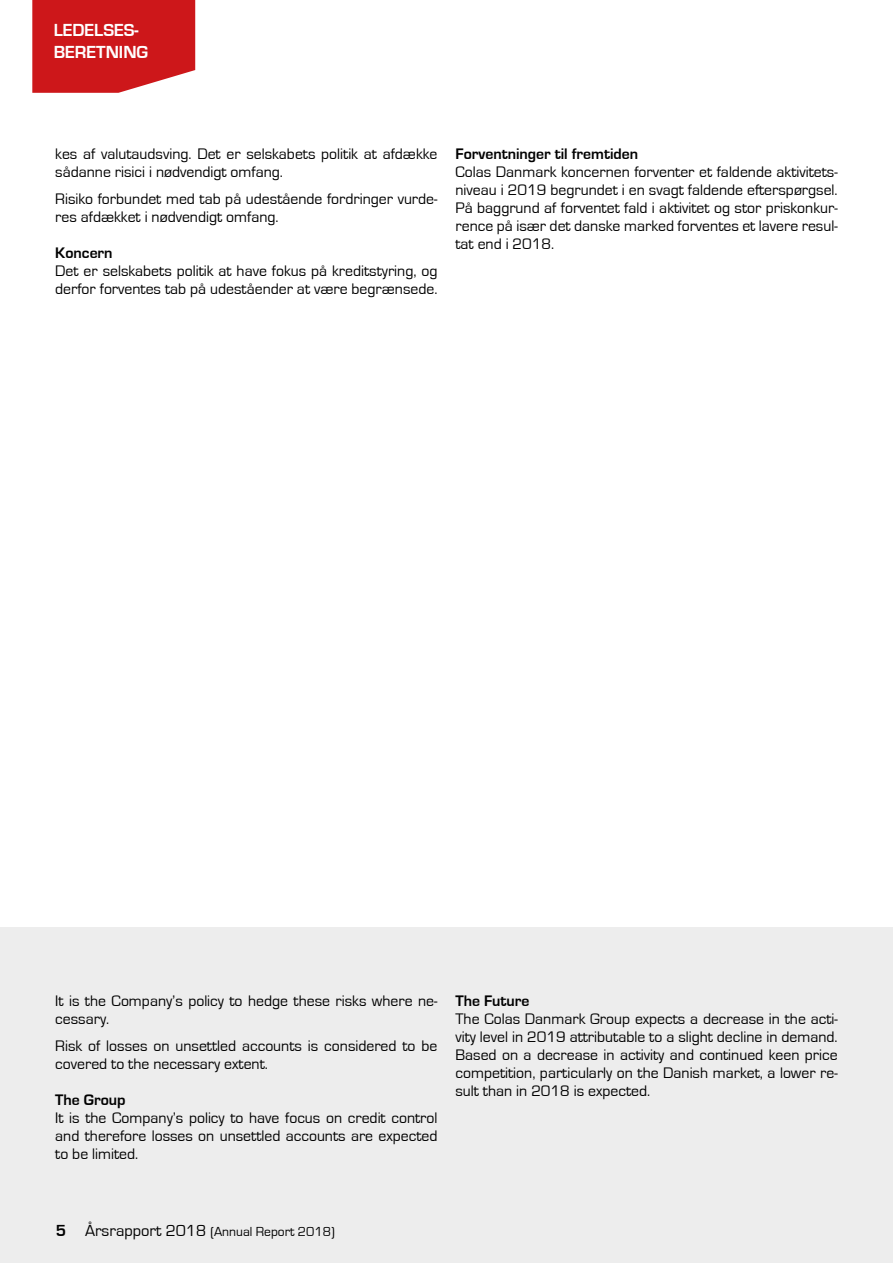
<style>
.page{position:relative;width:893px;height:1263px;background:#fff}
.page>*{position:absolute;margin:0;border:0;box-sizing:border-box;transform-origin:0 0}
.t1{font:700 18px/21.6px "Eurostile";color:#fff}
.t2{font:15.75px/18px "Eurostile";color:#000}
.t3{font:700 15.75px "Eurostile";color:#000}
.t4{font:13.5px "Eurostile";color:#000}
.s1{font-weight:700;font-size:16.5px}
.s2{font-size:16.5px}
</style>
<div class="page">
<div style="left:0;top:676px;width:893px;height:587px;background:#ededed"></div>
<div style="left:0;top:625px;width:893px;height:302px;background:#fff"></div>
<svg style="left:32px;top:0;width:163px;height:93px;background:#d02528"></svg>
<p class="t1" style="left:54px;top:20px;width:96px">LEDELSES-<br>BERETNING</p>
<p class="t2" style="left:55px;top:145px;width:384px">kes af valutaudsving. Det er selskabets politik at afdække sådanne risici i nødvendigt omfang.</p>
<p class="t2" style="left:55px;top:190px;width:384px">Risiko forbundet med tab på udestående fordringer vurde&shy;res afdækket i nødvendigt omfang.</p>
<p class="t3" style="left:55px;top:244px;width:59px">Koncern</p>
<p class="t2" style="left:55px;top:262px;width:384px">Det er selskabets politik at have fokus på kreditstyring, og derfor forventes tab på udeståender at være begrænsede.</p>
<p class="t3" style="left:455px;top:146px;width:184px">Forventninger til fremtiden</p>
<p class="t2" style="left:455px;top:163px;width:384px;text-align:justify">Colas Danmark koncernen forventer et faldende aktivitets&shy;niveau i 2019 begrundet i en svagt faldende efterspørgsel.<br>På baggrund af forventet fald i aktivitet og stor priskonkur&shy;rence på især det danske marked forventes et lavere resul&shy;tat end i 2018.</p>
<p class="t2" style="left:55px;top:992px;width:384px">It is the Company’s policy to hedge these risks where ne&shy;cessary.</p>
<p class="t2" style="left:55px;top:1037px;width:384px">Risk of losses on unsettled accounts is considered to be covered to the necessary extent.</p>
<p class="t3" style="left:55px;top:1091px;width:72px">The Group</p>
<p class="t2" style="left:55px;top:1109px;width:384px;text-align:justify">It is the Company’s policy to have focus on credit control and therefore losses on unsettled accounts are expected to be limited.</p>
<p class="t3" style="left:455px;top:993px;width:76px">The Future</p>
<p class="t2" style="left:455px;top:1010px;width:384px;text-align:justify">The Colas Danmark Group expects a decrease in the acti&shy;vity level in 2019 attributable to a slight decline in demand.<br>Based on a decrease in activity and continued keen price competition, particularly on the Danish market, a lower re&shy;sult than in 2018 is expected.</p>
<p class="t4" style="left:56px;top:1224px;width:280px"><span class="s1">5</span> <span class="s2">Årsrapport 2018</span> (Annual Report 2018)</p>
</div>
